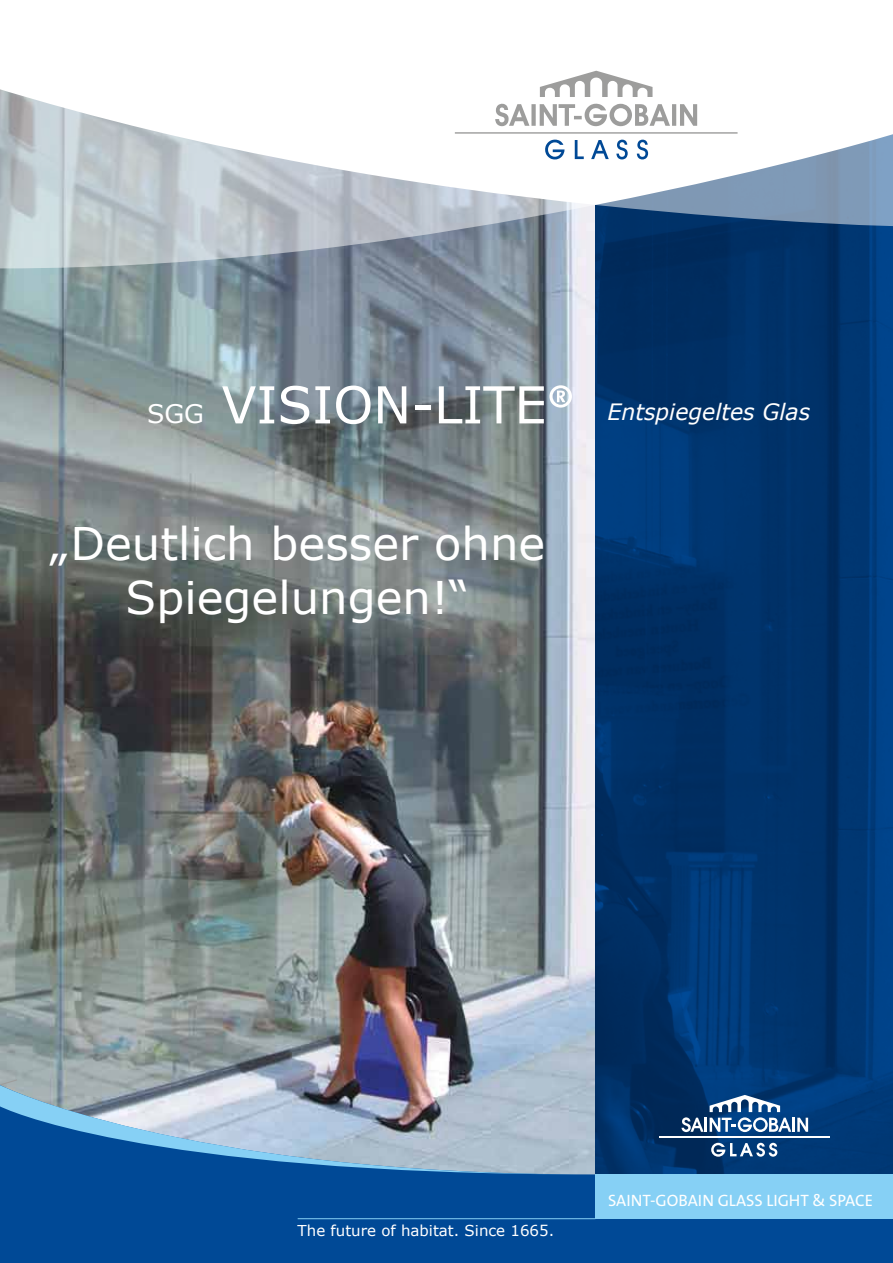
<style>
.page{position:relative;width:893px;height:1263px;background:#fff}
.page>*{position:absolute;margin:0;border:0;box-sizing:border-box;transform-origin:0 0}
.t1{font:51px "Verdana";letter-spacing:-.005em;color:#fff}
.t2{font:45px/54px "Verdana";color:#fff;text-align:center}
.t3{font:italic 22.5px "Verdana";color:#fff}
.t4{font:16.5px "The Sans B5 Plain";color:#fff}
.t5{font:15px "Verdana";color:#fff}
.s1{font-size:25.5px}
.s2{font-family:"The Sans B5 Plain"}
</style>
<div class="page">
<img style="left:0;top:268px;width:595px;height:817px">
<svg style="left:0;top:1078px;width:18px;height:7px"></svg>
<img style="left:595px;top:226px;width:298px;height:859px">
<svg style="left:0;top:1085px;width:893px;height:178px;fill:#004996"></svg>
<svg style="left:0;top:1085px;width:595px;height:89px"></svg>
<div style="left:595px;top:1174px;width:298px;height:45px;background:#86d0f5"></div>
<hr style="left:298px;top:1218px;width:297px;height:1px;background:#86d0f5">
<svg style="left:0;top:205px;width:595px;height:63px"></svg>
<svg style="left:595px;top:205px;width:298px;height:21px;fill:#7f96b1"></svg>
<svg style="left:0;top:70px;width:893px;height:135px"></svg>
<svg style="left:545px;top:140px;width:103px;height:19px"></svg>
<svg style="left:455px;top:71px;width:283px;height:63px"></svg>
<p class="t1" style="left:147px;top:372px;width:429px"><span class="s1">SGG</span> VISION-LITE<span class="s2">®</span></p>
<p class="t3" style="left:607px;top:397px;width:204px">Entspiegeltes Glas</p>
<p class="t2" style="left:50px;top:515px;width:497px">„Deutlich besser ohne<br>Spiegelungen!“</p>
<p class="t5" style="left:298px;top:1220px;width:258px">The future of habitat. Since 1665.</p>
<p class="t4" style="left:608px;top:1192px;width:266px">SAINT-GOBAIN GLASS LIGHT &amp; SPACE</p>
</div>
